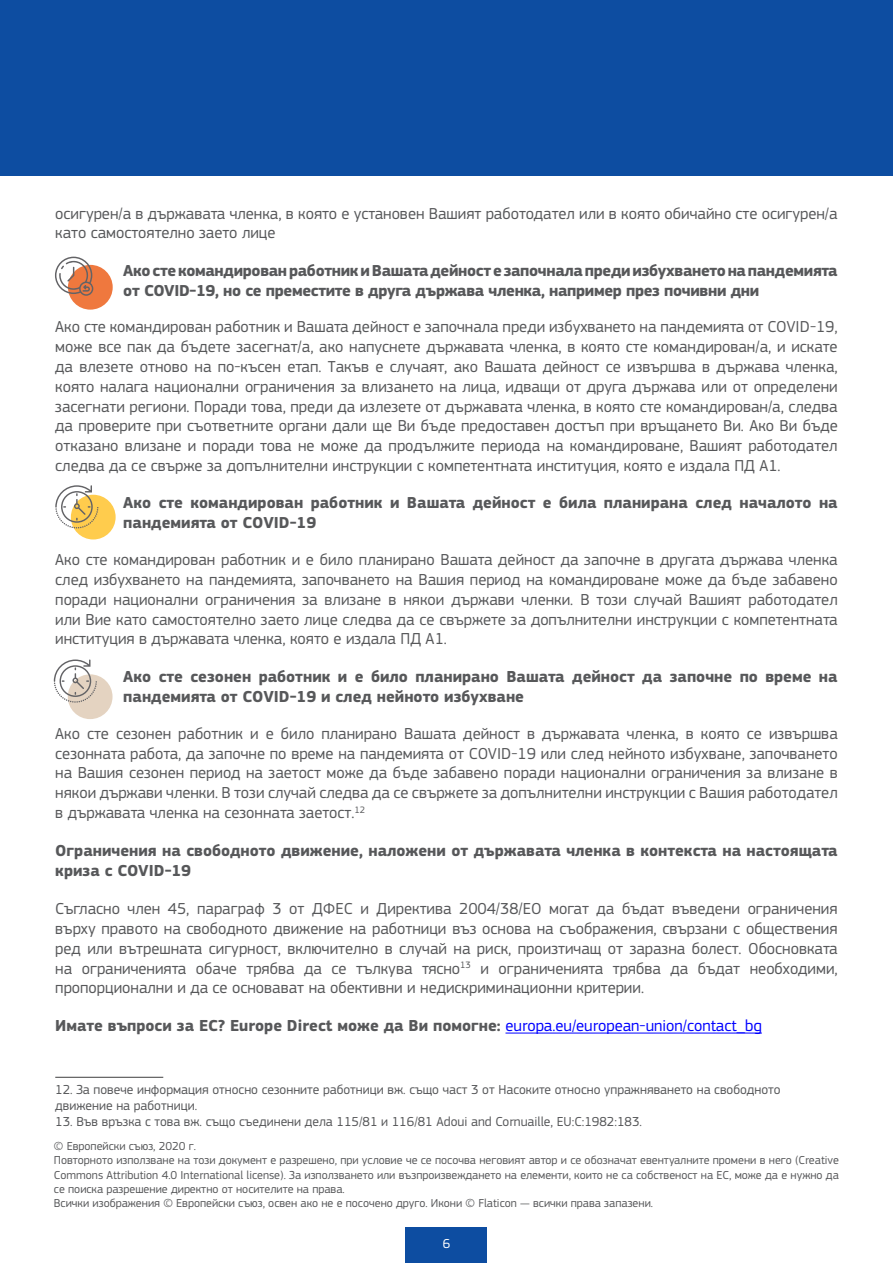
<style>
.page{position:relative;width:893px;height:1263px;background:#fff}
.page>*{position:absolute;margin:0;border:0;box-sizing:border-box;transform-origin:0 0}
.Normal__Web{font:16.5px/20px "EC Square Sans Pro";color:#57585a;text-align:justify}
.Normal__Web-2{font:700 16.5px/20px "EC Square Sans Pro";color:#57585a}
.Normal__Web-3{font:700 16.5px/19.8px "EC Square Sans Pro";letter-spacing:-.02em;color:#57585a}
.Footnote_text{font:13.5px/16.2px "EC Square Sans Pro";color:#57585a}
.t1{font:13.5px "EC Square Sans Pro";color:#fff}
.Disclaimer{font:12px/14.4px "EC Square Sans Pro";color:#57585a;text-align:justify}
.s1{font-weight:400;color:#00f}
</style>
<div class="page">
<div style="left:406px;top:1228px;width:81px;height:35px;background:#0d4da1"></div>
<div style="left:0;top:0;width:893px;height:176px;background:#0d4da1"></div>
<hr style="left:505px;top:1032px;width:257px;height:1px;background:#00f">
<hr style="left:55px;top:1077px;width:108px;height:1px;background:#3e3e3f">
<div style="left:68px;top:674px;width:45px;height:45px;background:#e4d3c1;border-radius:50%"></div>
<svg style="left:54px;top:659px;width:43px;height:44px"></svg>
<div style="left:71px;top:495px;width:45px;height:44px;background:#ffcc4d;border-radius:50%"></div>
<div style="left:68px;top:265px;width:45px;height:45px;background:#ef783e;border-radius:50%"></div>
<svg style="left:55px;top:485px;width:43px;height:43px"></svg>
<svg style="left:55px;top:257px;width:38px;height:39px"></svg>
<p class="Normal__Web" style="left:55px;top:203px;width:784px">осигурен/а в държавата членка, в която е установен Вашият работодател или в която обичайно сте осигурен/а като самостоятелно заето лице</p>
<p class="Normal__Web-3" style="left:123px;top:261px;width:716px">Ако сте командирован работник и Вашата дейност е започнала преди избухването на пандемията от COVID-19, но се преместите в друга държава членка, например през почивни дни</p>
<p class="Normal__Web" style="left:55px;top:317px;width:784px">Ако сте командирован работник и Вашата дейност е започнала преди избухването на пандемията от COVID-19, може все пак да бъдете засегнат/а, ако напуснете държавата членка, в която сте командирован/а, и искате да влезете отново на по-късен етап. Такъв е случаят, ако Вашата дейност се извършва в държава членка, която налага национални ограничения за влизането на лица, идващи от друга държава или от определени засегнати региони. Поради това, преди да излезете от държавата членка, в която сте командирован/а, следва да проверите при съответните органи дали ще Ви бъде предоставен достъп при връщането Ви. Ако Ви бъде отказано влизане и поради това не може да продължите периода на командироване, Вашият работодател следва да се свърже за допълнителни инструкции с компетентната институция, която е издала ПД A1.</p>
<p class="Normal__Web-2" style="left:123px;top:493px;width:716px">Ако сте командирован работник и Вашата дейност е била планирана след началото на пандемията от COVID-19</p>
<p class="Normal__Web" style="left:55px;top:550px;width:784px">Ако сте командирован работник и е било планирано Вашата дейност да започне в другата държава членка след избухването на пандемията, започването на Вашия период на командироване може да бъде забавено поради национални ограничения за влизане в някои държави членки. В този случай Вашият работодател или Вие като самостоятелно заето лице следва да се свържете за допълнителни инструкции с компетентната институция в държавата членка, която е издала ПД A1.</p>
<p class="Normal__Web-2" style="left:123px;top:667px;width:716px">Ако сте сезонен работник и е било планирано Вашата дейност да започне по време на пандемията от COVID-19 и след нейното избухване</p>
<p class="Normal__Web" style="left:55px;top:723px;width:784px">Ако сте сезонен работник и е било планирано Вашата дейност в държавата членка, в която се извършва сезонната работа, да започне по време на пандемията от COVID-19 или след нейното избухване, започването на Вашия сезонен период на заетост може да бъде забавено поради национални ограничения за влизане в някои държави членки. В този случай следва да се свържете за допълнителни инструкции с Вашия работодател в държавата членка на сезонната заетост.<sup>12</sup></p>
<p class="Normal__Web-2" style="left:55px;top:841px;width:784px">Ограничения на свободното движение, наложени от държавата членка в контекста на настоящата криза с COVID-19</p>
<p class="Normal__Web" style="left:55px;top:899px;width:784px">Съгласно член 45, параграф 3 от ДФЕС и Директива 2004/38/ЕО могат да бъдат въведени ограничения върху правото на свободното движение на работници въз основа на съображения, свързани с обществения ред или вътрешната сигурност, включително в случай на риск, произтичащ от заразна болест. Обосновката на ограниченията обаче трябва да се тълкува тясно<sup>13</sup> и ограниченията трябва да бъдат необходими, пропорционални и да се основават на обективни и недискриминационни критерии.</p>
<p class="Normal__Web-2" style="left:55px;top:1016px;width:708px">Имате въпроси за ЕС? Europe Direct може да Ви помогне: <span class="s1">europa.eu/european-union/contact_bg</span></p>
<p class="Footnote_text" style="left:55px;top:1081px;width:727px">12. За повече информация относно сезонните работници вж. също част 3 от Насоките относно упражняването на свободното движение на работници.</p>
<p class="Footnote_text" style="left:55px;top:1113px;width:588px">13. Във връзка с това вж. също съединени дела 115/81 и 116/81 Adoui and Cornuaille, EU:C:1982:183.</p>
<p class="Disclaimer" style="left:54px;top:1139px;width:144px">© Европейски съюз, 2020 г.</p>
<p class="Disclaimer" style="left:54px;top:1153px;width:786px">Повторното използване на този документ е разрешено, при условие че се посочва неговият автор и се обозначат евентуалните промени в него (Creative Commons Attribution 4.0 International license). За използването или възпроизвеждането на елементи, които не са собственост на ЕС, може да е нужно да се поиска разрешение директно от носителите на права.</p>
<p class="Disclaimer" style="left:54px;top:1196px;width:601px">Всички изображения © Европейски съюз, освен ако не е посочено друго. Икони © Flaticon — всички права запазени.</p>
<p class="t1" style="left:443px;top:1235px;width:9px">6</p>
</div>
